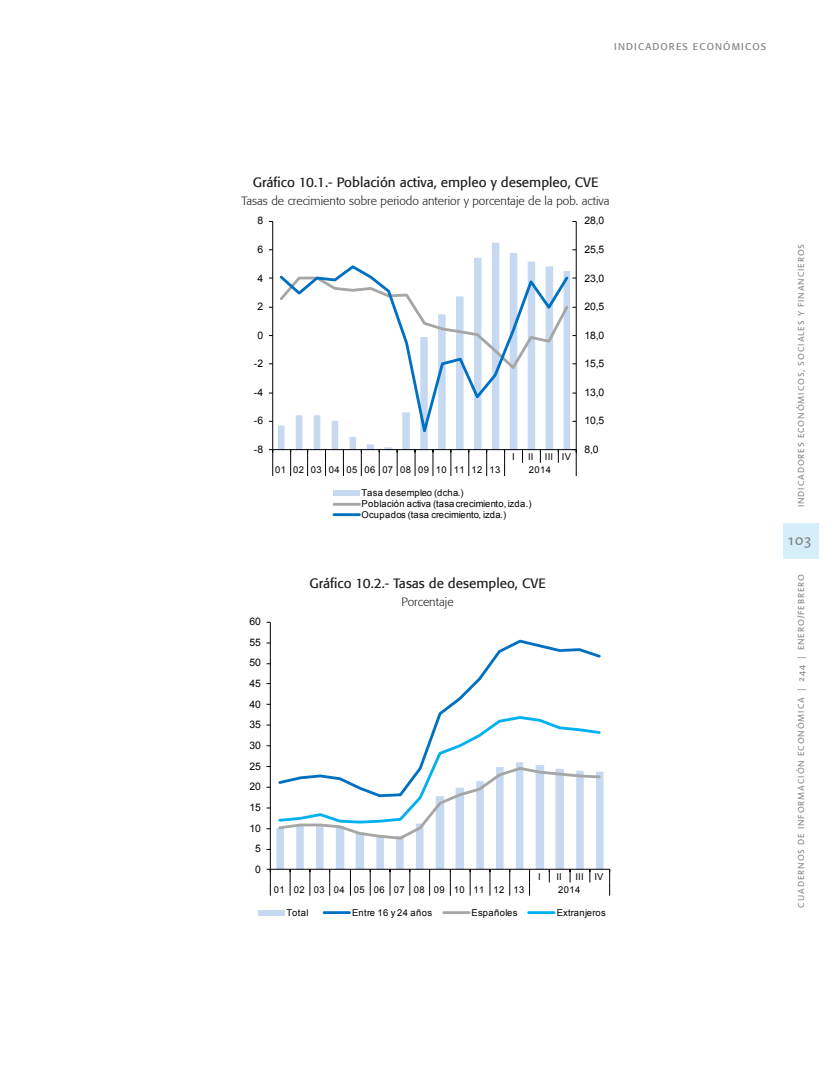
<style>
.page{position:relative;width:830px;height:1085px;background:#fff}
.page>*{position:absolute;margin:0;border:0;box-sizing:border-box;transform-origin:0 0}
.t1{font:15px "Linotype Aroma";color:#808285}
._06-Grafico__Titulo{font:13.5px "Formata";color:#231f20}
._07-Grafico__Subtitu{font:300 12px "Formata";color:#231f20}
.t2{font:10.35px "Arial";letter-spacing:-.01em;color:#000}
.t3{font:9.75px "Formata";letter-spacing:.12em;color:#808285}
.t4{font:9.45px "Arial";letter-spacing:.045em;color:#000}
.t5{font:9.45px/10.9px "Arial";color:#000}
.t6{font:9px "Linotype Aroma";letter-spacing:.1em;color:#808285}
</style>
<div class="page">
<div style="left:783px;top:523px;width:35px;height:35px;background:#d4eff9"></div>
<svg style="left:278px;top:243px;width:292px;height:206px"></svg>
<hr style="left:575px;top:221px;width:1px;height:228px;background:#000">
<hr style="left:272px;top:221px;width:1px;height:228px;background:#000">
<hr style="left:272px;top:449px;width:304px;height:1px;background:#000">
<svg style="left:539px;top:449px;width:1px;height:14px"></svg>
<svg style="left:557px;top:449px;width:1px;height:14px"></svg>
<svg style="left:269px;top:449px;width:4px;height:27px"></svg>
<svg style="left:290px;top:450px;width:1px;height:26px"></svg>
<svg style="left:307px;top:450px;width:1px;height:26px"></svg>
<svg style="left:325px;top:450px;width:1px;height:26px"></svg>
<svg style="left:343px;top:450px;width:1px;height:26px"></svg>
<svg style="left:360px;top:449px;width:1px;height:27px"></svg>
<svg style="left:378px;top:449px;width:1px;height:27px"></svg>
<svg style="left:396px;top:449px;width:1px;height:27px"></svg>
<svg style="left:414px;top:449px;width:1px;height:27px"></svg>
<svg style="left:432px;top:449px;width:1px;height:27px"></svg>
<svg style="left:450px;top:449px;width:1px;height:27px"></svg>
<svg style="left:468px;top:449px;width:1px;height:27px"></svg>
<svg style="left:486px;top:449px;width:1px;height:27px"></svg>
<svg style="left:504px;top:450px;width:1px;height:26px"></svg>
<svg style="left:572px;top:449px;width:4px;height:27px"></svg>
<svg style="left:269px;top:275px;width:307px;height:97px"></svg>
<svg style="left:277px;top:263px;width:293px;height:180px"></svg>
<div style="left:333px;top:490px;width:27px;height:6px;background:#c6d9f1"></div>
<hr style="left:334px;top:503px;width:25px;height:2px;background:#a6a6a6">
<hr style="left:334px;top:513px;width:25px;height:3px;background:#0070c0">
<hr style="left:270px;top:622px;width:1px;height:247px;background:#000">
<hr style="left:270px;top:868px;width:339px;height:1px;background:#000">
<svg style="left:609px;top:869px;width:1px;height:26px"></svg>
<svg style="left:438px;top:639px;width:163px;height:75px"></svg>
<svg style="left:266px;top:714px;width:337px;height:181px"></svg>
<div style="left:258px;top:910px;width:27px;height:5px;background:#c6d9f1"></div>
<hr style="left:324px;top:911px;width:25px;height:2px;background:#0070c0">
<hr style="left:443px;top:911px;width:26px;height:2px;background:#a6a6a6">
<hr style="left:528px;top:911px;width:25px;height:2px;background:#00b0f0">
<p class="t3" style="left:614px;top:40px;width:153px">INDICADORES ECONÓMICOS</p>
<p class="_06-Grafico__Titulo" style="left:253px;top:173px;width:347px">Gráfico 10.1.- Población activa, empleo y desempleo, CVE</p>
<p class="_07-Grafico__Subtitu" style="left:241px;top:194px;width:369px">Tasas de crecimiento sobre periodo anterior y porcentaje de la pob. activa</p>
<p class="t2" style="left:257px;top:214px;width:7px">8</p>
<p class="t2" style="left:584px;top:214px;width:21px">28,0</p>
<p class="t2" style="left:257px;top:242px;width:7px">6</p>
<p class="t2" style="left:584px;top:242px;width:21px">25,5</p>
<p class="t2" style="left:257px;top:271px;width:7px">4</p>
<p class="t2" style="left:584px;top:271px;width:21px">23,0</p>
<p class="t2" style="left:257px;top:300px;width:7px">2</p>
<p class="t2" style="left:584px;top:300px;width:21px">20,5</p>
<p class="t2" style="left:257px;top:328px;width:7px">0</p>
<p class="t2" style="left:584px;top:328px;width:21px">18,0</p>
<p class="t2" style="left:253px;top:357px;width:11px">-2</p>
<p class="t2" style="left:584px;top:357px;width:21px">15,5</p>
<p class="t2" style="left:253px;top:385px;width:11px">-4</p>
<p class="t2" style="left:584px;top:385px;width:21px">13,0</p>
<p class="t2" style="left:253px;top:414px;width:11px">-6</p>
<p class="t2" style="left:584px;top:414px;width:21px">10,5</p>
<p class="t2" style="left:253px;top:442px;width:11px">-8</p>
<p class="t4" style="left:512px;top:450px;width:4px">I</p>
<p class="t4" style="left:527px;top:450px;width:44px">II III IV</p>
<p class="t2" style="left:584px;top:442px;width:16px">8,0</p>
<p class="t4" style="left:275px;top:463px;width:226px">01 02 03 04 05 06 07 08 09 10 11 12 13</p>
<p class="t4" style="left:528px;top:463px;width:24px">2014</p>
<p class="t5" style="left:361px;top:487px;width:171px">Tasa desempleo (dcha.)<br>Población activa (tasa crecimiento, izda.)<br>Ocupados (tasa crecimiento, izda.)</p>
<p class="t2" style="left:249px;top:614px;width:13px">60</p>
<p class="t2" style="left:249px;top:635px;width:13px">55</p>
<p class="t2" style="left:249px;top:656px;width:13px">50</p>
<p class="t2" style="left:249px;top:676px;width:13px">45</p>
<p class="t2" style="left:249px;top:697px;width:13px">40</p>
<p class="t2" style="left:249px;top:717px;width:13px">35</p>
<p class="t2" style="left:249px;top:738px;width:13px">30</p>
<p class="t2" style="left:249px;top:759px;width:13px">25</p>
<p class="t2" style="left:249px;top:779px;width:13px">20</p>
<p class="t2" style="left:249px;top:800px;width:13px">15</p>
<p class="t2" style="left:249px;top:821px;width:13px">10</p>
<p class="t2" style="left:255px;top:841px;width:7px">5</p>
<p class="t2" style="left:255px;top:862px;width:7px">0</p>
<p class="_06-Grafico__Titulo" style="left:309px;top:574px;width:237px">Gráfico 10.2.- Tasas de desempleo, CVE</p>
<p class="_07-Grafico__Subtitu" style="left:401px;top:595px;width:54px">Porcentaje</p>
<p class="t4" style="left:538px;top:870px;width:4px">I</p>
<p class="t4" style="left:556px;top:870px;width:7px">II</p>
<p class="t4" style="left:575px;top:870px;width:30px">III IV</p>
<p class="t4" style="left:274px;top:883px;width:252px">01 02 03 04 05 06 07 08 09 10 11 12 13</p>
<p class="t4" style="left:558px;top:883px;width:24px">2014</p>
<p class="t4" style="left:286px;top:906px;width:23px">Total</p>
<p class="t4" style="left:352px;top:906px;width:82px">Entre 16 y 24 años</p>
<p class="t4" style="left:471px;top:906px;width:48px">Españoles</p>
<p class="t4" style="left:556px;top:906px;width:50px">Extranjeros</p>
<p class="t6" style="left:794px;top:507px;width:265px;rotate:-90deg">INDICADORES ECONÓMICOS, SOCIALES Y FINANCIEROS</p>
<h1 class="t1" style="left:786px;top:530px;width:26px">103</h1>
<p class="t6" style="left:794px;top:907px;width:335px;rotate:-90deg">CUADERNOS DE INFORMACIÓN ECONÓMICA | 244 | ENERO/FEBRERO</p>
</div>
